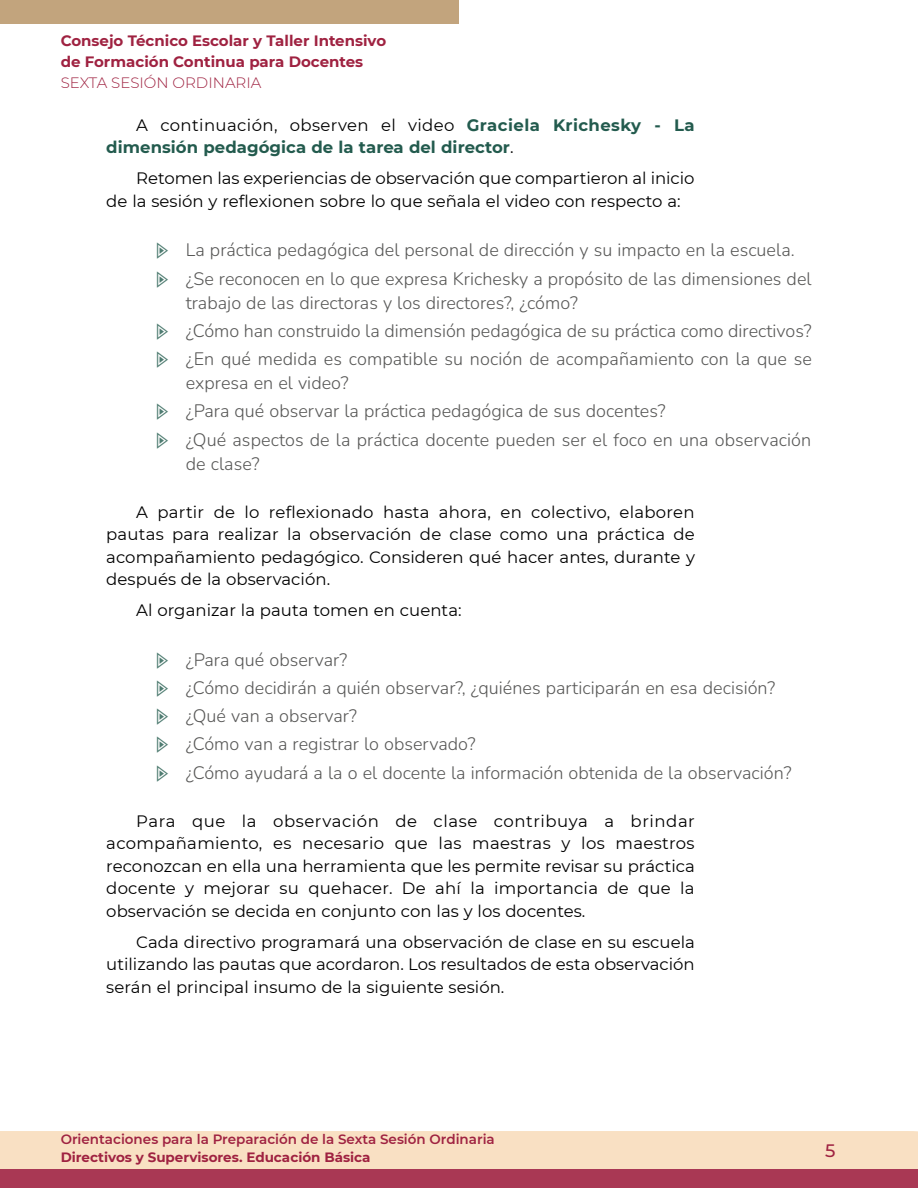
<style>
.page{position:relative;width:918px;height:1188px;background:#fff}
.page>*{position:absolute;margin:0;border:0;box-sizing:border-box;transform-origin:0 0}
.t1{font:200 18px/28.2px "Nunito";color:#575756}
.t2{font:500 18px "Montserrat";color:#9f2241}
.t3{font:16.5px/22.5px "Montserrat";letter-spacing:.005em;color:#000;text-align:justify}
.t4{font:700 16.5px/22.5px "Montserrat";letter-spacing:.005em;color:#235b4e}
.t5{font:700 15px/21px "Montserrat";color:#9f2241}
.t6{font:300 15px "Montserrat";color:#9f2241}
.t7{font:600 13.5px "Montserrat";color:#9f2241}
.t8{font:700 13.5px "Montserrat";color:#9f2241}
.s1{font-weight:400;color:#000}
.s2{font-family:"Pointers";font-weight:400;color:#4f7c71}
</style>
<div class="page">
<div style="left:0;top:1131px;width:918px;height:38px;background:#f9e0c3"></div>
<div style="left:0;top:0;width:459px;height:24px;background:#c2a47d"></div>
<div style="left:0;top:1169px;width:918px;height:19px;background:#a93854"></div>
<p class="t5" style="left:61px;top:30px;width:327px">Consejo Técnico Escolar y Taller Intensivo de Formación Continua para Docentes</p>
<p class="t6" style="left:61px;top:73px;width:202px">SEXTA SESIÓN ORDINARIA</p>
<p class="t4" style="left:106px;top:113px;width:590px;text-indent:30px"><span class="s1">A continuación, observen el video</span> Graciela Krichesky - La dimensión pedagógica de la tarea del director<span class="s1">.</span></p>
<p class="t3" style="left:106px;top:167px;width:590px;text-indent:30px">Retomen las experiencias de observación que compartieron al inicio de la sesión y reflexionen sobre lo que señala el video con respecto a:</p>
<p class="t1" style="left:157px;top:235px;width:656px"><span class="s2">g</span> La práctica pedagógica del personal de dirección y su impacto en la escuela. <span class="s2">g</span> ¿Se reconocen en lo que expresa Krichesky a propósito de las dimensiones del</p>
<p class="t1" style="left:157px;top:288px;width:656px;text-indent:28px">trabajo de las directoras y los directores?, ¿cómo?<br><span class="s2">g</span> ¿Cómo han construido la dimensión pedagógica de su práctica como directivos? <span class="s2">g</span> ¿En qué medida es compatible su noción de acompañamiento con la que se</p>
<p class="t1" style="left:157px;top:368px;width:656px;text-indent:28px">expresa en el video?<br><span class="s2">g</span> ¿Para qué observar la práctica pedagógica de sus docentes?<br><span class="s2">g</span> ¿Qué aspectos de la práctica docente pueden ser el foco en una observación</p>
<p class="t1" style="left:186px;top:449px;width:75px">de clase?</p>
<p class="t3" style="left:106px;top:500px;width:590px;text-indent:30px">A partir de lo reflexionado hasta ahora, en colectivo, elaboren pautas para realizar la observación de clase como una práctica de acompañamiento pedagógico. Consideren qué hacer antes, durante y después de la observación.</p>
<p class="t3" style="left:136px;top:598px;width:327px">Al organizar la pauta tomen en cuenta:</p>
<p class="t1" style="left:157px;top:645px;width:636px"><span class="s2">g</span> ¿Para qué observar?<br><span class="s2">g</span> ¿Cómo decidirán a quién observar?, ¿quiénes participarán en esa decisión? <span class="s2">g</span> ¿Qué van a observar?<br><span class="s2">g</span> ¿Cómo van a registrar lo observado?<br><span class="s2">g</span> ¿Cómo ayudará a la o el docente la información obtenida de la observación?</p>
<p class="t3" style="left:106px;top:809px;width:590px;text-indent:30px">Para que la observación de clase contribuya a brindar acompañamiento, es necesario que las maestras y los maestros reconozcan en ella una herramienta que les permite revisar su práctica docente y mejorar su quehacer. De ahí la importancia de que la observación se decida en conjunto con las y los docentes.</p>
<p class="t3" style="left:106px;top:930px;width:590px;text-indent:30px">Cada directivo programará una observación de clase en su escuela utilizando las pautas que acordaron. Los resultados de esta observación serán el principal insumo de la siguiente sesión.</p>
<p class="t7" style="left:61px;top:1130px;width:436px">Orientaciones para la Preparación de la Sexta Sesión Ordinaria</p>
<p class="t8" style="left:61px;top:1148px;width:311px">Directivos y Supervisores. Educación Básica</p>
<p class="t2" style="left:825px;top:1138px;width:12px">5</p>
</div>
